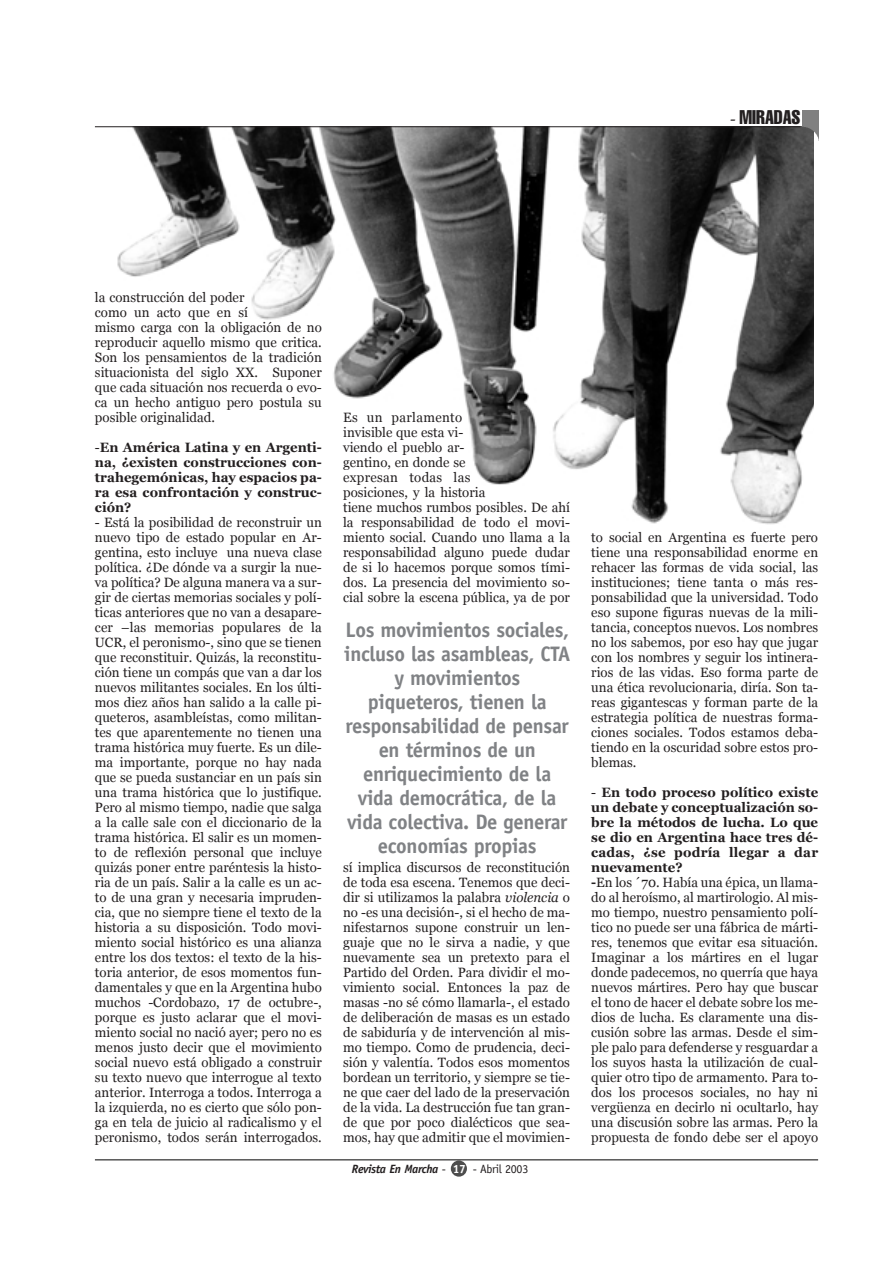
<style>
.page{position:relative;width:893px;height:1263px;background:#fff}
.page>*{position:absolute;margin:0;border:0;box-sizing:border-box;transform-origin:0 0}
.t1{font:700 21px/24px "Officina Sans";letter-spacing:-.015em;color:#808285;text-align:center}
.t2{font:extra-condensed 19.5px "Helvetica";color:#231f20}
.t3{font:13.5px/15px "Georgia";color:#231f20}
.t4{font:700 13.5px/15px "Georgia";color:#231f20;text-align:justify}
.t5{font:italic 700 12px "Officina Sans";letter-spacing:-.03em;color:#231f20}
.s1{font-family:"Georgia";font-style:italic;font-stretch:normal;font-size:15px}
.s2{font-weight:400}
.s3{font-style:italic}
.s4{font-weight:400;font-style:normal}
.s5{font-style:normal;color:#fff}
.s6{font-weight:700}
</style>
<div class="page">
<img style="left:111px;top:126px;width:702px;height:398px">
<hr style="left:95px;top:126px;width:705px;height:1px;background:#231f20">
<img style="left:802px;top:111px;width:16px;height:30px">
<div style="left:451px;top:1161px;width:16px;height:16px;background:#4d4d4d;border-radius:50%"></div>
<hr style="left:95px;top:1160px;width:723px;height:1px;background:#000">
<h2 class="t2" style="left:730px;top:110px;width:72px"><span class="s1">-</span> MIRADAS</h2>
<p class="t3" style="left:95px;top:290px;width:228px">la construcción del poder<br>como un acto que en sí<br>mismo carga con la obligación de no reproducir aquello mismo que critica.<br>Son los pensamientos de la tradición situacionista del siglo XX. Suponer que cada situación nos recuerda o evo&shy;ca un hecho antiguo pero postula su posible originalidad.</p>
<p class="t4" style="left:95px;top:440px;width:228px"><span class="s2">-</span>En América Latina y en Argenti&shy;na, ¿existen construcciones con&shy;trahegemónicas, hay espacios pa&shy;ra esa confrontación y construc&shy;ción?</p>
<p class="t3" style="left:95px;top:515px;width:228px;text-align:justify">- Está la posibilidad de reconstruir un nuevo tipo de estado popular en Ar&shy;gentina, esto incluye una nueva clase política. ¿De dónde va a surgir la nue&shy;va política? De alguna manera va a sur&shy;gir de ciertas memorias sociales y polí&shy;ticas anteriores que no van a desapare&shy;cer –las memorias populares de la UCR, el peronismo-, sino que se tienen que reconstituir. Quizás, la reconstitu&shy;ción tiene un compás que van a dar los nuevos militantes sociales. En los últi&shy;mos diez años han salido a la calle pi&shy;queteros, asambleístas, como militan&shy;tes que aparentemente no tienen una trama histórica muy fuerte. Es un dile&shy;ma importante, porque no hay nada que se pueda sustanciar en un país sin una trama histórica que lo justifique.<br>Pero al mismo tiempo, nadie que salga a la calle sale con el diccionario de la trama histórica. El salir es un momen&shy;to de reflexión personal que incluye quizás poner entre paréntesis la histo&shy;ria de un país. Salir a la calle es un ac&shy;to de una gran y necesaria impruden&shy;cia, que no siempre tiene el texto de la historia a su disposición. Todo movi&shy;miento social histórico es una alianza entre los dos textos: el texto de la his&shy;toria anterior, de esos momentos fun&shy;damentales y que en la Argentina hubo muchos -Cordobazo, 17 de octubre-, porque es justo aclarar que el movi&shy;miento social no nació ayer; pero no es menos justo decir que el movimiento social nuevo está obligado a construir su texto nuevo que interrogue al texto anterior. Interroga a todos. Interroga a la izquierda, no es cierto que sólo pon&shy;ga en tela de juicio al radicalismo y el peronismo, todos serán interrogados.</p>
<p class="t3" style="left:343px;top:410px;width:228px">Es un parlamento<br>invisible que esta vi-<br>viendo el pueblo ar-<br>gentino, en donde se<br>expresan todas las<br>posiciones, y la historia<br>tiene muchos rumbos posibles. De ahí la responsabilidad de todo el movi&shy;miento social. Cuando uno llama a la responsabilidad alguno puede dudar de si lo hacemos porque somos tími&shy;dos. La presencia del movimiento so&shy;cial sobre la escena pública, ya de por</p>
<h1 class="t1" style="left:344px;top:619px;width:227px">Los movimientos sociales, incluso las asambleas, CTA y movimientos piqueteros, tienen la responsabilidad de pensar en términos de un enriquecimiento de la vida democrática, de la vida colectiva. De generar economías propias</h1>
<p class="t3" style="left:343px;top:860px;width:228px;text-align:justify">sí implica discursos de reconstitución de toda esa escena. Tenemos que deci&shy;dir si utilizamos la palabra <span class="s3">violencia</span> o no -es una decisión-, si el hecho de ma&shy;nifestarnos supone construir un len&shy;guaje que no le sirva a nadie, y que nuevamente sea un pretexto para el Partido del Orden. Para dividir el mo&shy;vimiento social. Entonces la paz de masas -no sé cómo llamarla-, el estado de deliberación de masas es un estado de sabiduría y de intervención al mis&shy;mo tiempo. Como de prudencia, deci&shy;sión y valentía. Todos esos momentos bordean un territorio, y siempre se tie&shy;ne que caer del lado de la preservación de la vida. La destrucción fue tan gran&shy;de que por poco dialécticos que sea&shy;mos, hay que admitir que el movimien-</p>
<p class="t5" style="left:352px;top:1164px;width:178px">Revista En Marcha <span class="s4">-</span> <span class="s5">17</span> <span class="s4">- Abril 2003</span></p>
<p class="t3" style="left:591px;top:530px;width:228px;text-align:justify">to social en Argentina es fuerte pero tiene una responsabilidad enorme en rehacer las formas de vida social, las instituciones; tiene tanta o más res&shy;ponsabilidad que la universidad. Todo eso supone figuras nuevas de la mili&shy;tancia, conceptos nuevos. Los nombres no los sabemos, por eso hay que jugar con los nombres y seguir los intinera&shy;rios de las vidas. Eso forma parte de una ética revolucionaria, diría. Son ta&shy;reas gigantescas y forman parte de la estrategia política de nuestras forma&shy;ciones sociales. Todos estamos deba&shy;tiendo en la oscuridad sobre estos pro&shy;blemas.</p>
<p class="t3" style="left:591px;top:785px;width:228px">- <span class="s6">En todo proceso político existe un debate y conceptualización so&shy;bre la métodos de lucha. Lo que se dio en Argentina hace tres dé&shy;cadas, ¿se podría llegar a dar nuevamente?<br>-</span>En los ´70. Había una épica, un llama&shy;do al heroísmo, al martirologio. Al mis&shy;mo tiempo, nuestro pensamiento polí&shy;tico no puede ser una fábrica de márti&shy;res, tenemos que evitar esa situación.<br>Imaginar a los mártires en el lugar donde padecemos, no querría que haya nuevos mártires. Pero hay que buscar el tono de hacer el debate sobre los me&shy;dios de lucha. Es claramente una dis&shy;cusión sobre las armas. Desde el sim&shy;ple palo para defenderse y resguardar a los suyos hasta la utilización de cual&shy;quier otro tipo de armamento. Para to&shy;dos los procesos sociales, no hay ni vergüenza en decirlo ni ocultarlo, hay una discusión sobre las armas. Pero la propuesta de fondo debe ser el apoyo</p>
</div>
